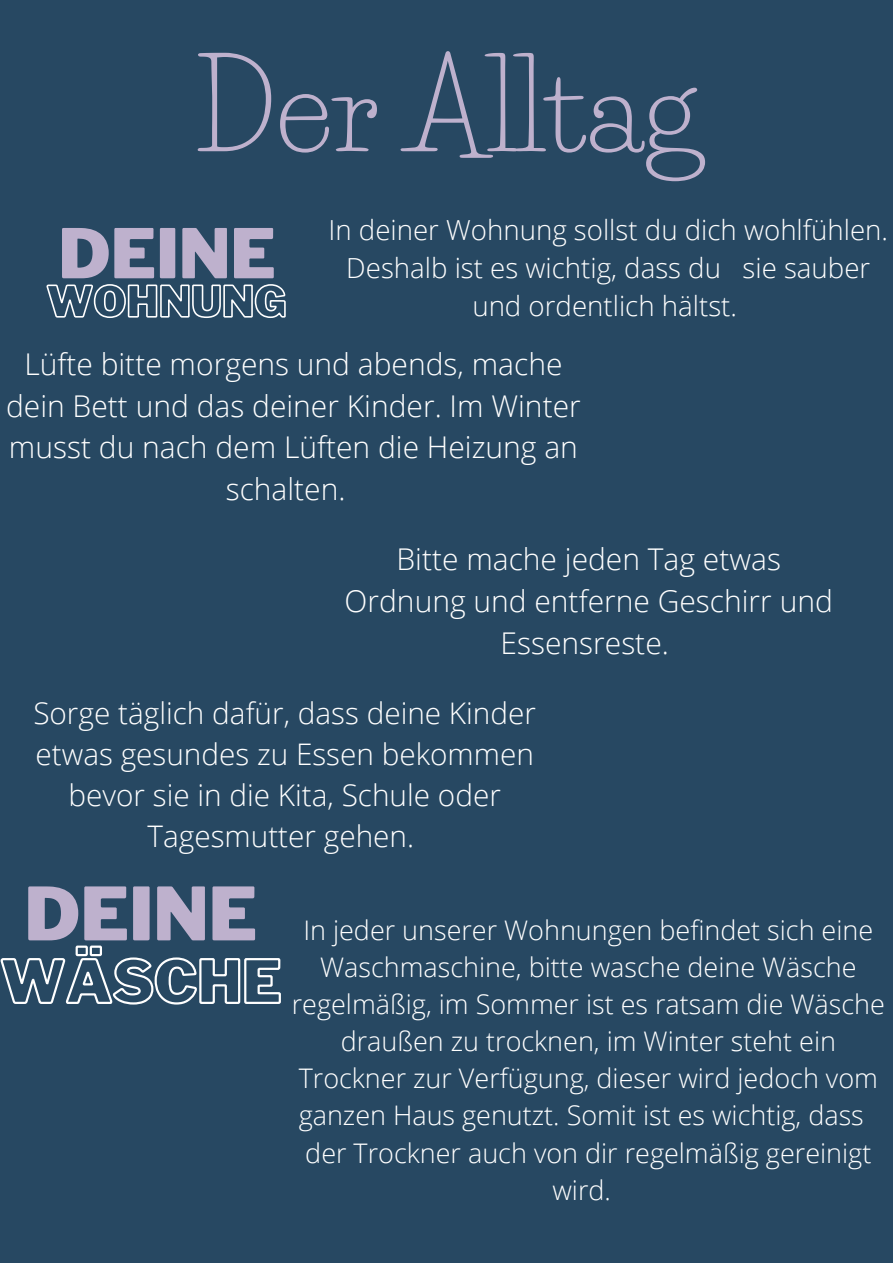
<style>
.page{position:relative;width:893px;height:1264px;background:#fff}
.page>*{position:absolute;margin:0;border:0;box-sizing:border-box;transform-origin:0 0}
.t1{font:119.85px "Life Savers";color:#beb1cd}
.t2{font:900 72.6px "Libre Franklin";color:#beb1cd}
.t3{font:900 67.8px "Libre Franklin";color:#beb1cd}
.t4{font:300 30px/41.5px "Open Sans";color:#fff;text-align:center}
.t5{font:300 29.7px/41px "Open Sans";color:#fff;text-align:center}
.t6{font:300 27.6px/38.2px "Open Sans";color:#fff;text-align:center}
.t7{font:300 27px/37px "Open Sans";color:#fff;text-align:center}
</style>
<div class="page">
<div style="left:0;top:0;width:892px;height:1262px;background:#274862"></div>
<svg style="left:46px;top:284px;width:240px;height:34px"></svg>
<svg style="left:0;top:945px;width:281px;height:60px"></svg>
<p class="t1" style="left:195px;top:35px;width:504px">Der Alltag</p>
<p class="t3" style="left:58px;top:213px;width:219px">DEINE</p>
<p class="t6" style="left:328px;top:210px;width:561px">In deiner Wohnung sollst du dich wohlfühlen.<br>Deshalb ist es wichtig, dass du sie sauber und ordentlich hältst.</p>
<p class="t4" style="left:6px;top:342px;width:576px">Lüfte bitte morgens und abends, mache dein Bett und das deiner Kinder. Im Winter musst du nach dem Lüften die Heizung an schalten.</p>
<p class="t4" style="left:344px;top:538px;width:490px">Bitte mache jeden Tag etwas<br>Ordnung und entferne Geschirr und<br>Essensreste.</p>
<p class="t5" style="left:33px;top:692px;width:504px">Sorge täglich dafür, dass deine Kinder etwas gesundes zu Essen bekommen bevor sie in die Kita, Schule oder<br>Tagesmutter gehen.</p>
<p class="t2" style="left:24px;top:870px;width:234px">DEINE</p>
<p class="t7" style="left:292px;top:910px;width:594px">In jeder unserer Wohnungen befindet sich eine Waschmaschine, bitte wasche deine Wäsche regelmäßig, im Sommer ist es ratsam die Wäsche draußen zu trocknen, im Winter steht ein Trockner zur Verfügung, dieser wird jedoch vom ganzen Haus genutzt. Somit ist es wichtig, dass der Trockner auch von dir regelmäßig gereinigt wird.</p>
</div>
